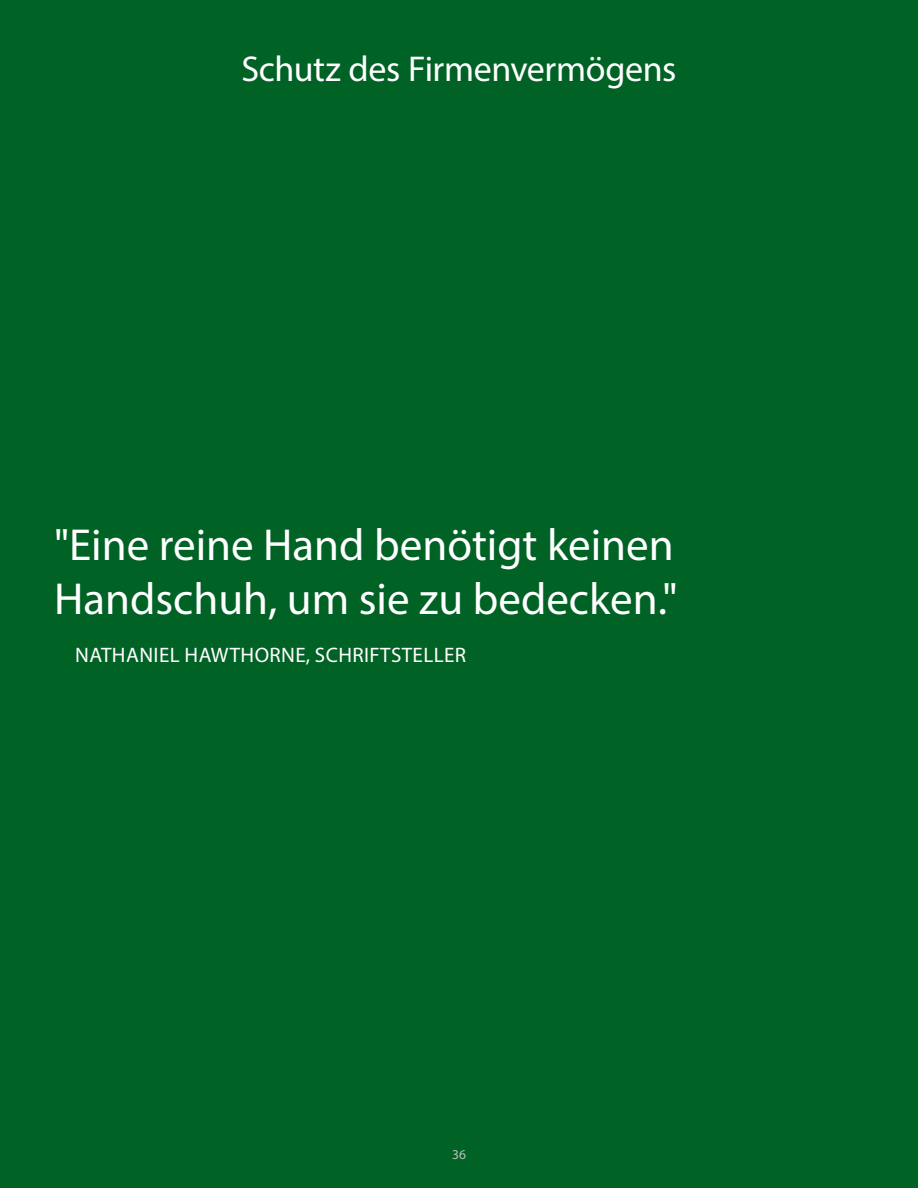
<style>
.page{position:relative;width:918px;height:1188px;background:#006225}
.page>*{position:absolute;margin:0;border:0;box-sizing:border-box;transform-origin:0 0}
.t1{font:45px/54px "Myriad Pro";color:#fff}
.t2{font:36px "Myriad Pro";letter-spacing:-.01em;color:#fff}
.t3{font:21px "Myriad Pro";letter-spacing:.02em;color:#fff}
.t4{font:13.5px "Myriad Pro";color:#bcbec0}
</style>
<div class="page">
<p class="t2" style="left:242px;top:47px;width:436px">Schutz des Firmenvermögens</p>
<p class="t1" style="left:54px;top:517px;width:625px">"Eine reine Hand benötigt keinen<br>Handschuh, um sie zu bedecken."</p>
<p class="t3" style="left:75px;top:642px;width:392px">NATHANIEL HAWTHORNE, SCHRIFTSTELLER</p>
<p class="t4" style="left:452px;top:1146px;width:15px">36</p>
</div>
